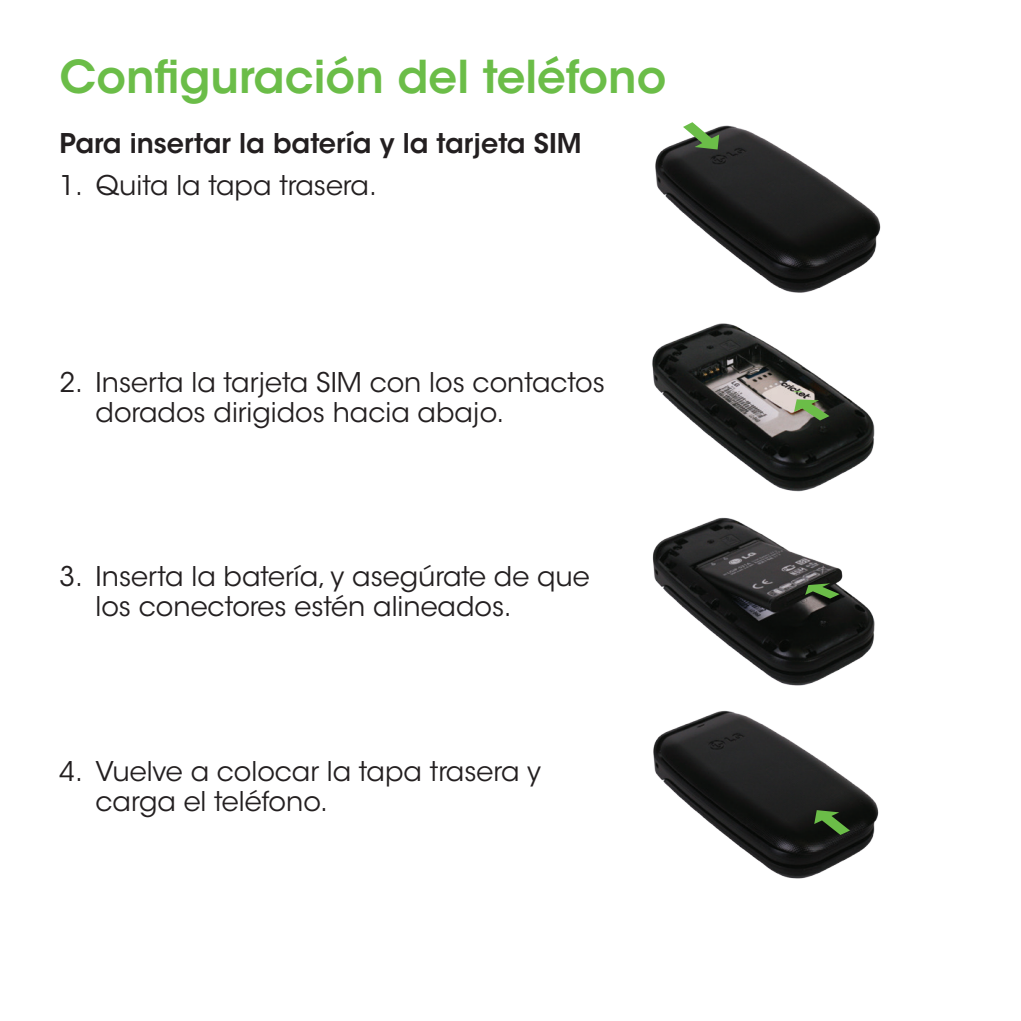
<style>
.page{position:relative;width:1021px;height:1021px;background:#fff}
.page>*{position:absolute;margin:0;border:0;box-sizing:border-box;transform-origin:0 0}
.t1{font:600 45px "ITC Avant Garde Std";color:#6bbd48}
.t2{font:27px/30px "ITC Avant Garde Std";color:#231f20}
.t3{font:600 27px "ITC Avant Garde Std";color:#231f20}
</style>
<div class="page">
<img style="left:655px;top:125px;width:226px;height:148px">
<img style="left:652px;top:273px;width:223px;height:198px">
<img style="left:652px;top:471px;width:223px;height:191px">
<img style="left:653px;top:662px;width:226px;height:217px">
<svg style="left:794px;top:399px;width:35px;height:21px"></svg>
<svg style="left:805px;top:583px;width:34px;height:15px"></svg>
<svg style="left:814px;top:810px;width:36px;height:25px"></svg>
<svg style="left:683px;top:122px;width:36px;height:27px"></svg>
<p class="t1" style="left:60px;top:48px;width:608px">Configuración del teléfono</p>
<p class="t3" style="left:60px;top:126px;width:523px">Para insertar la batería y la tarjeta SIM</p>
<p class="t2" style="left:60px;top:170px;width:319px">1. Quita la tapa trasera.</p>
<p class="t2" style="left:96px;top:367px;width:511px;text-indent:-36px">2. Inserta la tarjeta SIM con los contactos dorados dirigidos hacia abajo.</p>
<p class="t2" style="left:96px;top:562px;width:495px;text-indent:-36px">3. Inserta la batería, y asegúrate de que los conectores estén alineados.</p>
<p class="t2" style="left:96px;top:756px;width:447px;text-indent:-36px">4. Vuelve a colocar la tapa trasera y carga el teléfono.</p>
</div>
